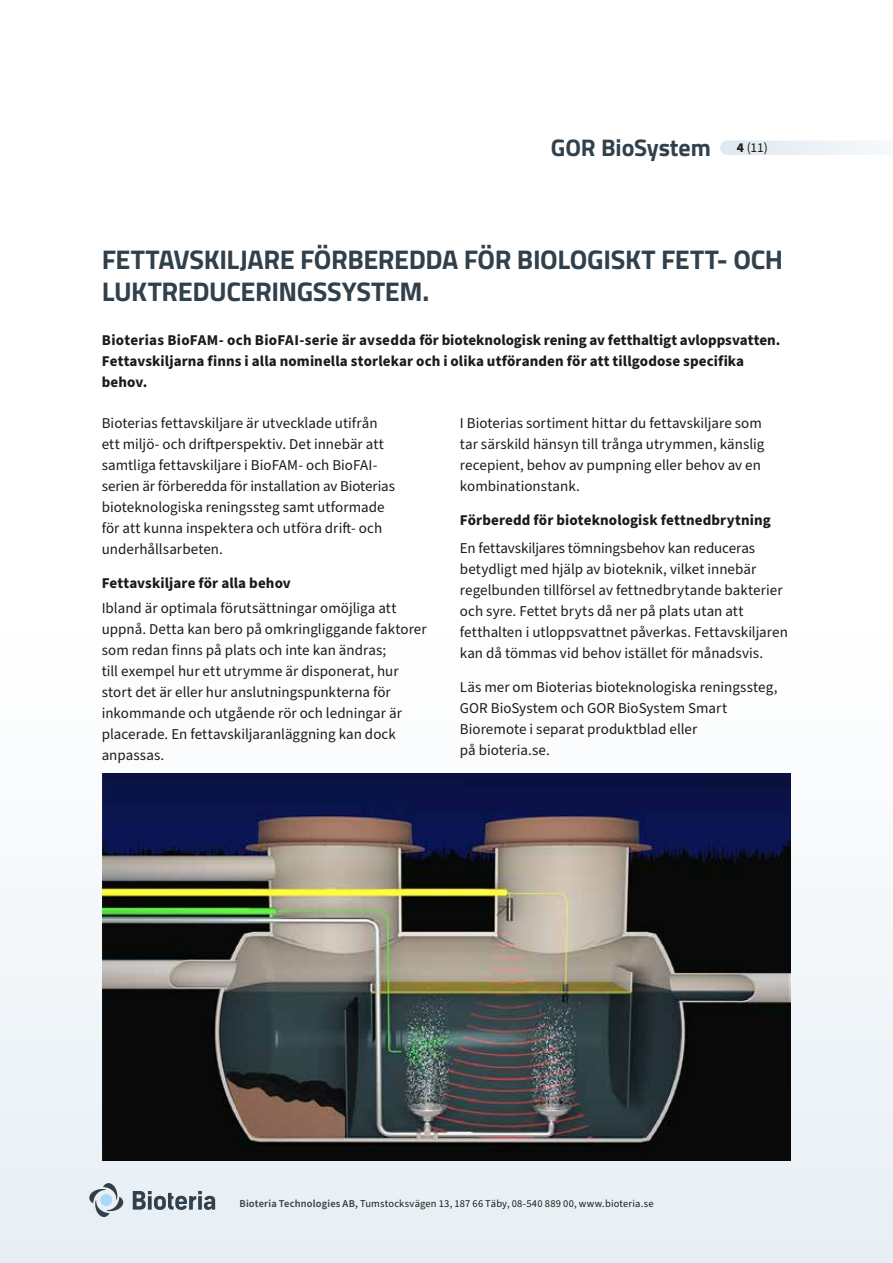
<style>
.page{position:relative;width:893px;height:1263px;background:#fff}
.page>*{position:absolute;margin:0;border:0;box-sizing:border-box;transform-origin:0 0}
.t1{font:700 27px/32.4px "Cairo";letter-spacing:-.015em;color:#31404a}
.t2{font:700 24px "Cairo";letter-spacing:-.005em;color:#31404a}
.t3{font:15px/21px "Source Sans Pro";color:#1d1b17}
.t4{font:700 15px/21px "Source Sans Pro";letter-spacing:.005em;color:#1d1b17}
.t5{font:10.5px "Source Sans Pro";letter-spacing:.02em;color:#1d1b17}
.s1{font-weight:600;color:#31404a}
</style>
<div class="page">
<div style="left:0;top:616px;width:893px;height:647px;background:linear-gradient(to right,#f3f7f9,#f3f6f9)"></div>
<img style="left:102px;top:773px;width:689px;height:387px">
<div style="left:727px;top:140px;width:166px;height:15px;background:#ebf1f6"></div>
<svg style="left:133px;top:1191px;width:82px;height:19px"></svg>
<svg style="left:87px;top:1181px;width:39px;height:38px"></svg>
<div style="left:100px;top:1194px;width:12px;height:12px;background:#a7dbf5;border-radius:50%"></div>
<h2 class="t2" style="left:551px;top:128px;width:219px">GOR BioSystem <sup>4</sup> <sup>(11)</sup></h2>
<h1 class="t1" style="left:102px;top:243px;width:683px">FETTAVSKILJARE FÖRBEREDDA FÖR BIOLOGISKT FETT- OCH<br>LUKTREDUCERINGSSYSTEM.</h1>
<p class="t4" style="left:102px;top:330px;width:680px">Bioterias BioFAM- och BioFAI-serie är avsedda för bioteknologisk rening av fetthaltigt avloppsvatten.<br>Fettavskiljarna finns i alla nominella storlekar och i olika utföranden för att tillgodose specifika behov.</p>
<p class="t3" style="left:102px;top:413px;width:295px">Bioterias fettavskiljare är utvecklade utifrån ett miljö- och driftperspektiv. Det innebär att samtliga fettavskiljare i BioFAM- och BioFAI&shy;serien är förberedda för installation av Bioterias bioteknologiska reningssteg samt utformade för att kunna inspektera och utföra drift- och underhållsarbeten.</p>
<p class="t4" style="left:102px;top:572px;width:191px">Fettavskiljare för alla behov</p>
<p class="t3" style="left:102px;top:598px;width:326px">Ibland är optimala förutsättningar omöjliga att uppnå. Detta kan bero på omkringliggande faktorer som redan finns på plats och inte kan ändras;<br>till exempel hur ett utrymme är disponerat, hur stort det är eller hur anslutningspunkterna för inkommande och utgående rör och ledningar är placerade. En fettavskiljaranläggning kan dock anpassas.</p>
<p class="t3" style="left:460px;top:413px;width:306px">I Bioterias sortiment hittar du fettavskiljare som tar särskild hänsyn till trånga utrymmen, känslig recepient, behov av pumpning eller behov av en kombinationstank.</p>
<p class="t4" style="left:460px;top:509px;width:313px">Förberedd för bioteknologisk fettnedbrytning</p>
<p class="t3" style="left:460px;top:538px;width:329px">En fettavskiljares tömningsbehov kan reduceras betydligt med hjälp av bioteknik, vilket innebär regelbunden tillförsel av fettnedbrytande bakterier och syre. Fettet bryts då ner på plats utan att fetthalten i utloppsvattnet påverkas. Fettavskiljaren kan då tömmas vid behov istället för månadsvis.</p>
<p class="t3" style="left:460px;top:677px;width:319px">Läs mer om Bioterias bioteknologiska reningssteg, GOR BioSystem och GOR BioSystem Smart Bioremote i separat produktblad eller<br>på bioteria.se.</p>
<p class="t5" style="left:239px;top:1196px;width:416px"><span class="s1">Bioteria Technologies AB,</span> Tumstocksvägen 13, 187 66 Täby, 08-540 889 00, www.bioteria.se</p>
</div>
